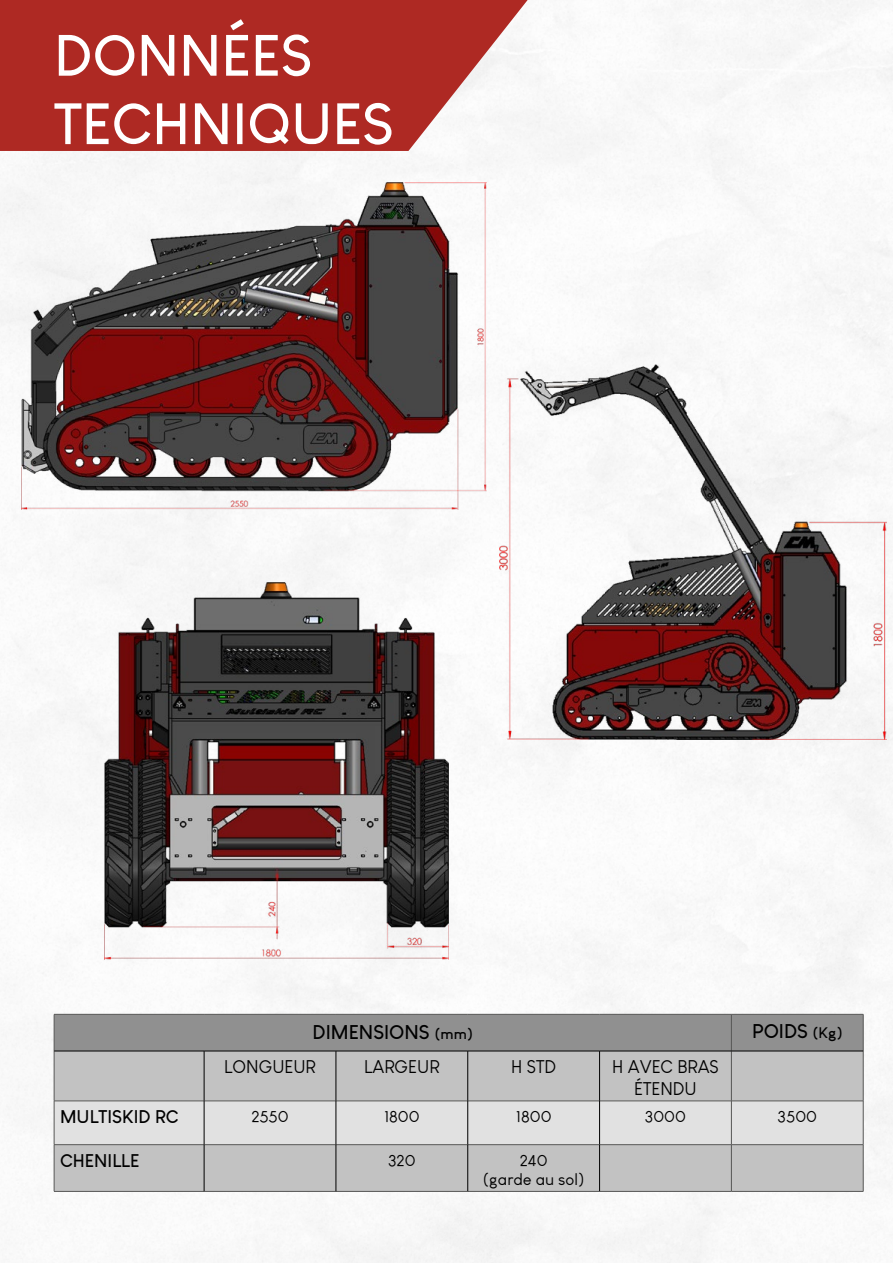
<style>
.page{position:relative;width:893px;height:1263px;background:#fff}
.page>*{position:absolute;margin:0;border:0;box-sizing:border-box;transform-origin:0 0}
.t1{font:700 57px/68.4px "Louis George Cafe";color:#fff}
.t2{font:700 19.5px "Louis George Cafe";color:#000}
.t3{font:18px/21.6px "Louis George Cafe";color:#000;text-align:center}
.t4{font:700 18px "Louis George Cafe";color:#000}
.t5{font:16.5px/19.8px "Louis George Cafe";color:#000;text-align:center}
.s1{font-size:15px}
</style>
<div class="page">
<img style="left:0;top:0;width:893px;height:1263px">
<svg style="left:0;top:0;width:528px;height:151px;fill:#ae2923"></svg>
<div style="left:55px;top:1015px;width:808px;height:36px;background:#909090"></div>
<div style="left:55px;top:1052px;width:808px;height:139px;background:#c2c2c2"></div>
<div style="left:55px;top:1102px;width:808px;height:42px;background:#e1e1e1"></div>
<hr style="left:54px;top:1014px;width:150px;height:1px;background:#575756">
<hr style="left:54px;top:1014px;width:1px;height:37px;background:#575756">
<hr style="left:204px;top:1014px;width:132px;height:1px;background:#575756">
<hr style="left:336px;top:1014px;width:132px;height:1px;background:#575756">
<hr style="left:468px;top:1014px;width:132px;height:1px;background:#575756">
<hr style="left:600px;top:1014px;width:131px;height:1px;background:#575756">
<hr style="left:731px;top:1014px;width:132px;height:1px;background:#575756">
<hr style="left:731px;top:1014px;width:1px;height:37px;background:#575756">
<hr style="left:863px;top:1014px;width:1px;height:37px;background:#575756">
<hr style="left:54px;top:1051px;width:1px;height:50px;background:#575756">
<hr style="left:731px;top:1051px;width:1px;height:50px;background:#575756">
<hr style="left:863px;top:1051px;width:1px;height:50px;background:#575756">
<hr style="left:54px;top:1101px;width:150px;height:1px;background:#575756">
<hr style="left:54px;top:1101px;width:1px;height:43px;background:#575756">
<hr style="left:204px;top:1101px;width:132px;height:1px;background:#575756">
<hr style="left:336px;top:1101px;width:132px;height:1px;background:#575756">
<hr style="left:468px;top:1101px;width:132px;height:1px;background:#575756">
<hr style="left:600px;top:1101px;width:131px;height:1px;background:#575756">
<hr style="left:731px;top:1101px;width:132px;height:1px;background:#575756">
<hr style="left:731px;top:1101px;width:1px;height:43px;background:#575756">
<hr style="left:863px;top:1101px;width:1px;height:43px;background:#575756">
<hr style="left:54px;top:1144px;width:150px;height:1px;background:#575756">
<hr style="left:54px;top:1145px;width:1px;height:46px;background:#575756">
<hr style="left:204px;top:1144px;width:132px;height:1px;background:#575756">
<hr style="left:336px;top:1144px;width:132px;height:1px;background:#575756">
<hr style="left:468px;top:1144px;width:132px;height:1px;background:#575756">
<hr style="left:600px;top:1144px;width:131px;height:1px;background:#575756">
<hr style="left:731px;top:1144px;width:132px;height:1px;background:#575756">
<hr style="left:731px;top:1145px;width:1px;height:46px;background:#575756">
<hr style="left:863px;top:1145px;width:1px;height:46px;background:#575756">
<hr style="left:54px;top:1191px;width:150px;height:1px;background:#575756">
<hr style="left:204px;top:1191px;width:132px;height:1px;background:#575756">
<hr style="left:336px;top:1191px;width:132px;height:1px;background:#575756">
<hr style="left:468px;top:1191px;width:132px;height:1px;background:#575756">
<hr style="left:600px;top:1191px;width:131px;height:1px;background:#575756">
<hr style="left:731px;top:1191px;width:132px;height:1px;background:#575756">
<hr style="left:54px;top:1051px;width:150px;height:1px;background:#000">
<hr style="left:204px;top:1051px;width:132px;height:1px;background:#000">
<hr style="left:204px;top:1051px;width:1px;height:50px;background:#000">
<hr style="left:336px;top:1051px;width:132px;height:1px;background:#000">
<hr style="left:336px;top:1051px;width:1px;height:50px;background:#000">
<hr style="left:468px;top:1051px;width:132px;height:1px;background:#000">
<hr style="left:467px;top:1051px;width:1px;height:50px;background:#000">
<hr style="left:600px;top:1051px;width:131px;height:1px;background:#000">
<hr style="left:599px;top:1051px;width:1px;height:50px;background:#000">
<hr style="left:731px;top:1051px;width:132px;height:1px;background:#000">
<hr style="left:204px;top:1101px;width:1px;height:43px;background:#000">
<hr style="left:336px;top:1101px;width:1px;height:43px;background:#000">
<hr style="left:467px;top:1101px;width:1px;height:43px;background:#000">
<hr style="left:599px;top:1101px;width:1px;height:43px;background:#000">
<hr style="left:204px;top:1145px;width:1px;height:46px;background:#000">
<hr style="left:336px;top:1145px;width:1px;height:46px;background:#000">
<hr style="left:467px;top:1145px;width:1px;height:46px;background:#000">
<hr style="left:599px;top:1145px;width:1px;height:46px;background:#000">
<img style="left:104px;top:583px;width:344px;height:377px">
<img style="left:21px;top:182px;width:466px;height:328px">
<img style="left:499px;top:364px;width:387px;height:375px">
<h1 class="t1" style="left:54px;top:20px;width:341px">DONNÉES<br>TECHNIQUES</h1>
<p class="t2" style="left:313px;top:1020px;width:162px">DIMENSIONS <span class="s1">(mm)</span></p>
<p class="t2" style="left:752px;top:1019px;width:92px">POIDS <span class="s1">(Kg)</span></p>
<p class="t3" style="left:224px;top:1056px;width:93px">LONGUEUR</p>
<p class="t3" style="left:364px;top:1056px;width:77px">LARGEUR</p>
<p class="t3" style="left:511px;top:1056px;width:46px">H STD</p>
<p class="t3" style="left:612px;top:1056px;width:108px">H AVEC BRAS<br>ÉTENDU</p>
<p class="t4" style="left:60px;top:1105px;width:120px">MULTISKID RC</p>
<p class="t5" style="left:251px;top:1106px;width:39px">2550</p>
<p class="t5" style="left:384px;top:1106px;width:37px">1800</p>
<p class="t5" style="left:516px;top:1106px;width:37px">1800</p>
<p class="t5" style="left:645px;top:1106px;width:43px">3000</p>
<p class="t5" style="left:778px;top:1106px;width:41px">3500</p>
<p class="t4" style="left:60px;top:1149px;width:81px">CHENILLE</p>
<p class="t5" style="left:388px;top:1150px;width:29px">320</p>
<p class="t5" style="left:483px;top:1150px;width:103px">240<br>(garde au sol)</p>
</div>
